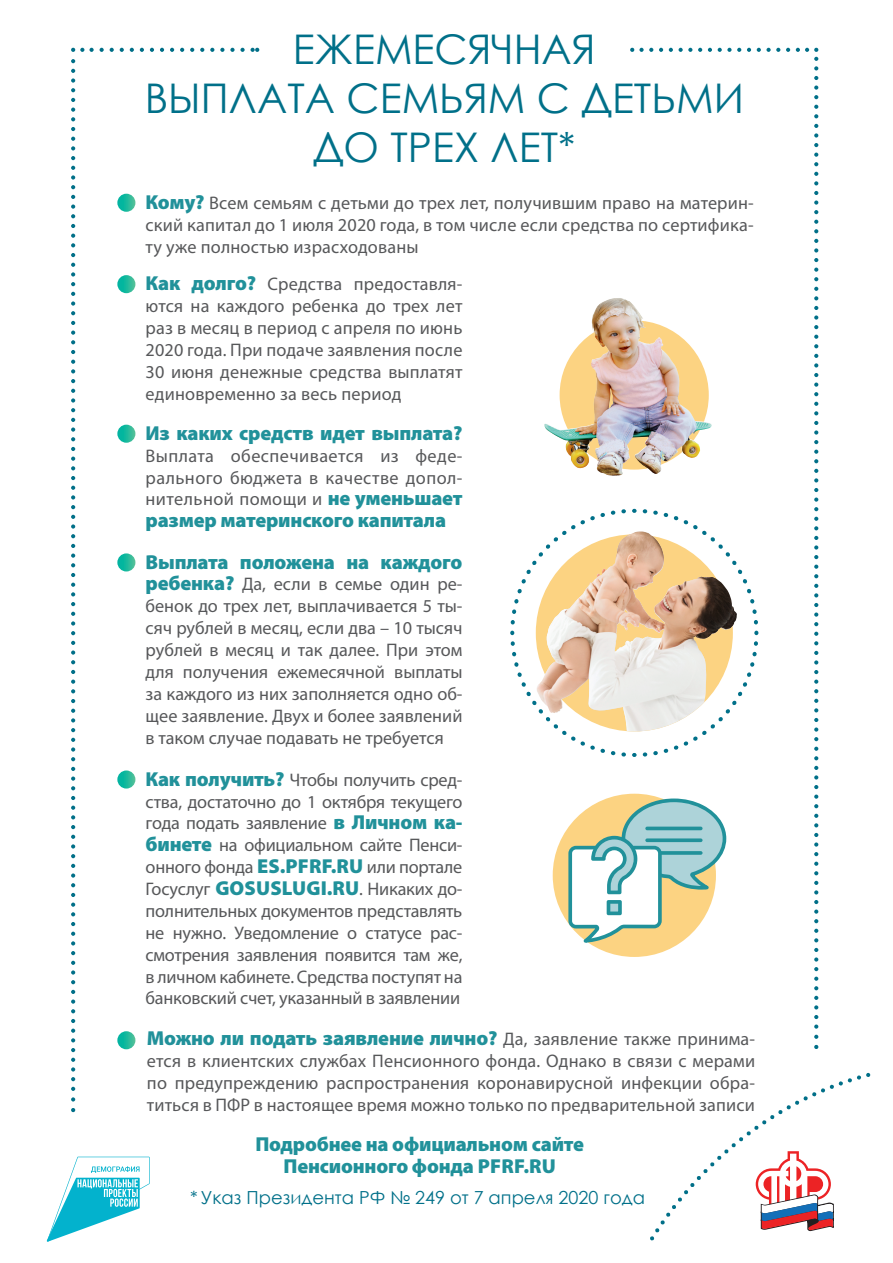
<style>
.page{position:relative;width:893px;height:1263px;background:#fff}
.page>*{position:absolute;margin:0;border:0;box-sizing:border-box;transform-origin:0 0}
.t1{font:40.95px/49.1px "Century Gothic";color:#007089;text-align:center}
.t2{font:900 20.25px/41.2px "Myriad Pro";letter-spacing:-.01em;color:#21919a}
.t3{font:18.3px/21.9px "Myriad Pro";letter-spacing:.01em;color:#57585a;text-align:justify}
.t4{font:18px "Century Gothic";color:#007089}
.s1{font-weight:900;font-size:20.25px;color:#21919a}
.s2{font-weight:400;font-size:18.3px;color:#57585a}
</style>
<div class="page">
<svg style="left:814px;top:1045px;width:4px;height:4px"></svg>
<svg style="left:814px;top:1035px;width:4px;height:4px"></svg>
<svg style="left:796px;top:48px;width:22px;height:981px"></svg>
<svg style="left:786px;top:48px;width:4px;height:4px"></svg>
<svg style="left:757px;top:48px;width:23px;height:4px"></svg>
<svg style="left:747px;top:48px;width:4px;height:4px"></svg>
<svg style="left:737px;top:48px;width:4px;height:4px"></svg>
<svg style="left:718px;top:48px;width:13px;height:4px"></svg>
<svg style="left:708px;top:48px;width:4px;height:4px"></svg>
<svg style="left:698px;top:48px;width:4px;height:4px"></svg>
<svg style="left:679px;top:48px;width:13px;height:4px"></svg>
<svg style="left:669px;top:48px;width:4px;height:4px"></svg>
<svg style="left:659px;top:48px;width:4px;height:4px"></svg>
<svg style="left:630px;top:48px;width:23px;height:4px"></svg>
<svg style="left:71px;top:59px;width:4px;height:1032px"></svg>
<svg style="left:71px;top:48px;width:23px;height:4px"></svg>
<svg style="left:100px;top:48px;width:4px;height:4px"></svg>
<svg style="left:110px;top:48px;width:4px;height:4px"></svg>
<svg style="left:120px;top:48px;width:4px;height:4px"></svg>
<svg style="left:130px;top:48px;width:4px;height:4px"></svg>
<svg style="left:140px;top:48px;width:4px;height:4px"></svg>
<svg style="left:150px;top:48px;width:4px;height:4px"></svg>
<svg style="left:160px;top:48px;width:4px;height:4px"></svg>
<svg style="left:170px;top:48px;width:4px;height:4px"></svg>
<svg style="left:180px;top:48px;width:4px;height:4px"></svg>
<svg style="left:190px;top:48px;width:4px;height:4px"></svg>
<svg style="left:200px;top:48px;width:4px;height:4px"></svg>
<svg style="left:210px;top:48px;width:4px;height:4px"></svg>
<svg style="left:220px;top:48px;width:4px;height:4px"></svg>
<svg style="left:230px;top:48px;width:15px;height:4px"></svg>
<svg style="left:251px;top:48px;width:8px;height:4px"></svg>
<svg style="left:117px;top:194px;width:18px;height:18px"></svg>
<svg style="left:117px;top:275px;width:18px;height:18px"></svg>
<svg style="left:117px;top:425px;width:18px;height:18px"></svg>
<svg style="left:117px;top:553px;width:18px;height:18px"></svg>
<svg style="left:117px;top:770px;width:18px;height:18px"></svg>
<svg style="left:117px;top:1031px;width:18px;height:18px"></svg>
<svg style="left:650px;top:1073px;width:220px;height:168px"></svg>
<img style="left:560px;top:320px;width:149px;height:150px;border-radius:50%">
<div style="left:553px;top:794px;width:163px;height:163px;background:#fcd382;border-radius:50%"></div>
<svg style="left:511px;top:509px;width:115px;height:116px"></svg>
<svg style="left:643px;top:509px;width:115px;height:115px"></svg>
<svg style="left:643px;top:641px;width:115px;height:116px"></svg>
<svg style="left:511px;top:641px;width:115px;height:116px"></svg>
<svg style="left:632px;top:509px;width:5px;height:4px"></svg>
<svg style="left:754px;top:631px;width:4px;height:4px"></svg>
<svg style="left:632px;top:753px;width:5px;height:4px"></svg>
<svg style="left:510px;top:631px;width:4px;height:4px"></svg>
<img style="left:536px;top:531px;width:164px;height:199px">
<svg style="left:568px;top:798px;width:158px;height:145px"></svg>
<img style="left:657px;top:427px;width:53px;height:46px">
<svg style="left:46px;top:1097px;width:104px;height:145px"></svg>
<h1 class="t1" style="left:145px;top:23px;width:601px">ЕЖЕМЕСЯЧНАЯ<br>ВЫПЛАТА СЕМЬЯМ С ДЕТЬМИ<br>ДО ТРЕХ ЛЕТ*</h1>
<p class="t3" style="left:146px;top:193px;width:610px"><span class="s1">Кому?</span> Всем семьям с детьми до трех лет, получившим право на материн&shy;ский капитал до 1 июля 2020 года, в том числе если средства по сертифика&shy;ту уже полностью израсходованы</p>
<p class="t3" style="left:146px;top:275px;width:318px"><span class="s1">Как долго?</span> Средства предоставля&shy;ются на каждого ребенка до трех лет раз в месяц в период с апреля по июнь 2020 года. При подаче заявления пос ле 30 июня денежные средства выплатят единовремен но за весь период</p>
<p class="t2" style="left:146px;top:414px;width:318px">Из каких средств идет вып ла та?</p>
<p class="t3" style="left:146px;top:446px;width:318px">Выплата обеспечивается из феде&shy;рального бюджета в качестве допол&shy;нительной по мо щи и <span class="s1">не уменьшает</span></p>
<p class="t2" style="left:146px;top:501px;width:318px">размер материн ского капитала<br>Выплата положена на каждого</p>
<p class="t3" style="left:146px;top:575px;width:318px"><span class="s1">ребенка?</span> Да, если в семье один ре&shy;бенок до трех лет, выплачивается 5 ты&shy;сяч рублей в месяц, если два – 10 тысяч рублей в месяц и так далее. При этом для получения ежемесячной выплаты за каждого из них заполняется одно об&shy;щее заявление. Двух и более заявлений в таком случае подавать не требуется</p>
<p class="t3" style="left:146px;top:770px;width:318px"><span class="s1">Как получить?</span> Чтобы получить сред&shy;ства, достаточно до 1 октября текущего года подать заявление <span class="s1">в Личном ка&shy;бинете</span> на официальном сайте Пенси&shy;онного фонда <span class="s1">ES.PFRF.RU</span> или портале Гос услуг <span class="s1">GOSUSLUGI.RU</span>. Никаких до&shy;полнительных документов представлять не нужно. Уведомление о статусе рас&shy;смотрения заявления появится там же, в личном кабинете. Средства поступят на банковский счет, указанный в заявлении</p>
<p class="t2" style="left:147px;top:1019px;width:610px">Можно ли подать заявление лично? <span class="s2">Да, заявление также принима-</span></p>
<p class="t3" style="left:147px;top:1051px;width:610px">ется в клиентских службах Пенсионного фонда. Однако в связи с мерами по предупреждению распространения коронавируcной инфекции обра&shy;титься в ПФР в настоящее время можно только по предварительной записи</p>
<p class="t2" style="left:255px;top:1135px;width:330px;line-height:21.9px;text-align:center">Подробнее на официальном сайте<br>Пенсионного фонда PFRF.RU</p>
<p class="t4" style="left:190px;top:1186px;width:456px">* Указ Президента РФ № 249 от 7 апреля 2020 года</p>
</div>
